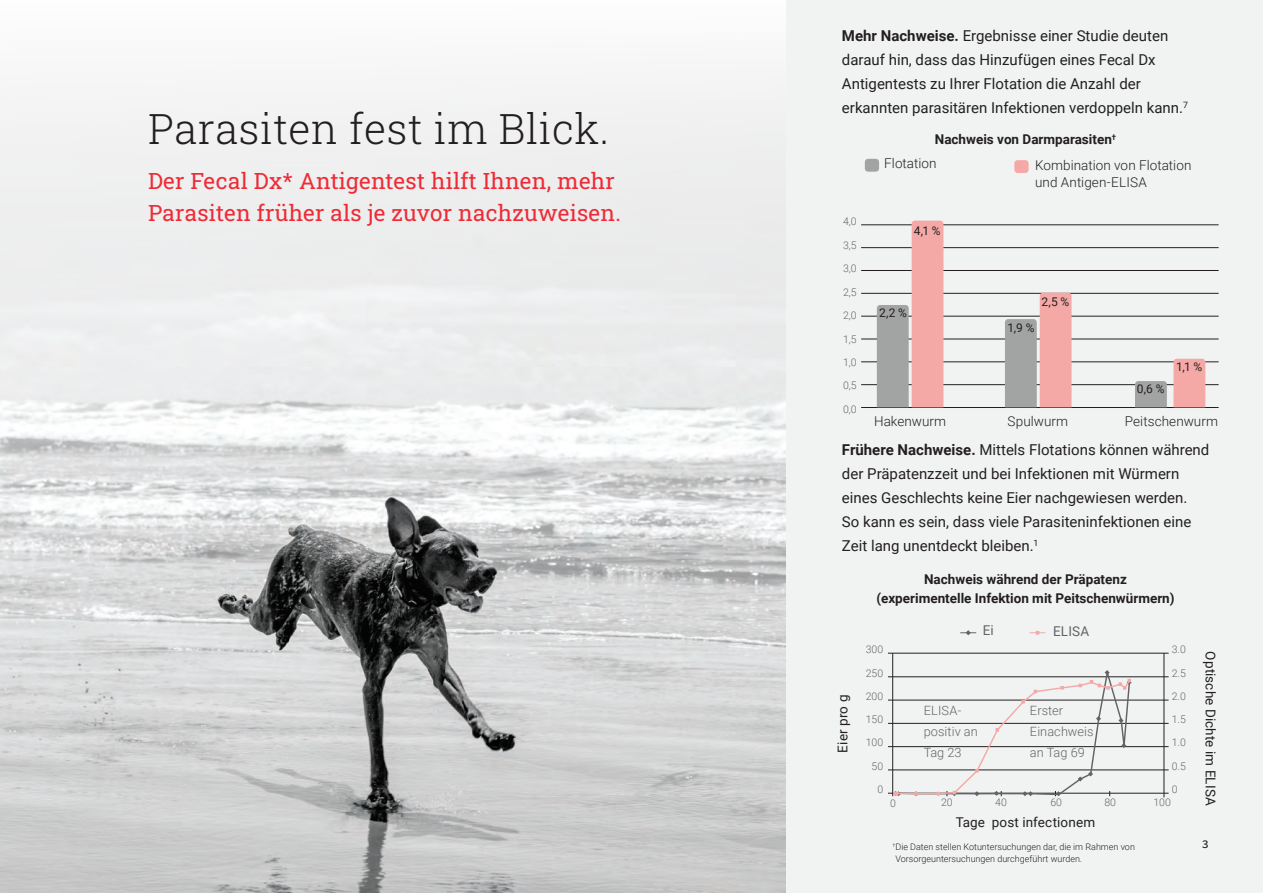
<style>
.page{position:relative;width:1263px;height:893px;background:#f1f3f3}
.page>*{position:absolute;margin:0;border:0;box-sizing:border-box;transform-origin:0 0}
.t1{font:300 42px "Roboto Slab";letter-spacing:.01em;color:#231f20}
.t2{font:22.5px/31.5px "Roboto Slab";letter-spacing:.01em;color:#ee2b37}
.t3{font:15px/24px "Roboto";color:#231f20}
.t4{font:700 13.5px/19.5px "Roboto";color:#231f20;text-align:center}
.t5{font:300 13.5px/17.5px "Roboto";letter-spacing:.005em;color:#231f20}
.t6{font:13.5px "Roboto";letter-spacing:.015em;color:#231f20}
.t7{font:13.5px "Roboto";letter-spacing:.015em;color:#636366}
.t8{font:300 12.75px/21px "Roboto";letter-spacing:.01em;color:#636366}
.t9{font:12px "Roboto";color:#231f20}
.t10{font:11.85px "Source Code Variable";color:#231f20}
.t11{font:300 10.5px "Roboto";color:#636366}
.t12{font:300 9px/12px "Roboto";color:#231f20}
.s1{font-weight:700}
</style>
<div class="page">
<img style="left:0;top:471px;width:786px;height:422px">
<svg style="left:0;top:0;width:786px;height:471px"></svg>
<hr style="left:861px;top:247px;width:357px;height:1px;background:#231f20">
<hr style="left:861px;top:225px;width:357px;height:1px;background:#231f20">
<hr style="left:861px;top:270px;width:357px;height:1px;background:#231f20">
<hr style="left:861px;top:293px;width:357px;height:1px;background:#231f20">
<hr style="left:861px;top:316px;width:357px;height:1px;background:#231f20">
<hr style="left:861px;top:339px;width:357px;height:1px;background:#231f20">
<hr style="left:861px;top:362px;width:357px;height:1px;background:#231f20">
<hr style="left:861px;top:384px;width:357px;height:1px;background:#231f20">
<hr style="left:861px;top:407px;width:357px;height:1px;background:#231f20">
<svg style="left:1135px;top:381px;width:32px;height:26px"></svg>
<div style="left:1173px;top:359px;width:32px;height:48px;background:#f5a9a7"></div>
<svg style="left:877px;top:221px;width:66px;height:186px"></svg>
<svg style="left:1005px;top:293px;width:66px;height:114px;background:#d3b0af"></svg>
<div style="left:865px;top:159px;width:14px;height:13px;background:#a2a3a3;border-radius:3px"></div>
<div style="left:1014px;top:160px;width:14px;height:13px;background:#f5a9a7;border-radius:3px"></div>
<hr style="left:888px;top:653px;width:280px;height:1px;background:#231f20">
<hr style="left:888px;top:676px;width:280px;height:1px;background:#231f20">
<hr style="left:888px;top:700px;width:280px;height:1px;background:#231f20">
<hr style="left:888px;top:723px;width:280px;height:1px;background:#231f20">
<hr style="left:888px;top:746px;width:280px;height:1px;background:#231f20">
<hr style="left:888px;top:770px;width:280px;height:1px;background:#231f20">
<hr style="left:888px;top:793px;width:280px;height:1px;background:#231f20">
<hr style="left:892px;top:653px;width:1px;height:143px;background:#231f20">
<hr style="left:1164px;top:653px;width:1px;height:144px;background:#231f20">
<svg style="left:960px;top:630px;width:16px;height:5px"></svg>
<svg style="left:1029px;top:631px;width:16px;height:4px"></svg>
<svg style="left:893px;top:667px;width:239px;height:129px"></svg>
<h1 class="t1" style="left:148px;top:100px;width:463px">Parasiten fest im Blick.</h1>
<h2 class="t2" style="left:148px;top:165px;width:474px">Der Fecal Dx* Antigentest hilft Ihnen, mehr<br>Parasiten früher als je zuvor nachzuweisen.</h2>
<p class="t3" style="left:842px;top:24px;width:347px"><span class="s1">Mehr Nachweise.</span> Ergebnisse einer Studie deuten darauf hin, dass das Hinzufügen eines Fecal Dx Antigentests zu Ihrer Flotation die Anzahl der erkannten parasitären Infektionen verdoppeln kann.<sup>7</sup></p>
<p class="t4" style="left:935px;top:129px;width:183px">Nachweis von Darmparasiten<sup>†</sup></p>
<p class="t11" style="left:843px;top:214px;width:15px">4,0</p>
<p class="t11" style="left:843px;top:238px;width:15px">3,5</p>
<p class="t11" style="left:843px;top:261px;width:15px">3,0</p>
<p class="t11" style="left:843px;top:285px;width:15px">2,5</p>
<p class="t11" style="left:843px;top:308px;width:15px">2,0</p>
<p class="t11" style="left:843px;top:331px;width:15px">1,5</p>
<p class="t11" style="left:843px;top:355px;width:15px">1,0</p>
<p class="t11" style="left:843px;top:378px;width:15px">0,5</p>
<p class="t11" style="left:843px;top:402px;width:15px">0,0</p>
<p class="t5" style="left:884px;top:154px;width:54px">Flotation</p>
<p class="t5" style="left:1035px;top:156px;width:158px">Kombination von Flotation und Antigen-ELISA</p>
<p class="t9" style="left:914px;top:222px;width:28px">4,1 %</p>
<p class="t9" style="left:879px;top:305px;width:29px">2,2 %</p>
<p class="t5" style="left:874px;top:412px;width:74px">Hakenwurm</p>
<p class="t9" style="left:1041px;top:293px;width:29px">2,5 %</p>
<p class="t9" style="left:1007px;top:319px;width:29px">1,9 %</p>
<p class="t5" style="left:1007px;top:412px;width:62px">Spulwurm</p>
<p class="t9" style="left:1137px;top:381px;width:29px">0,6 %</p>
<p class="t9" style="left:1176px;top:359px;width:28px">1,1 %</p>
<p class="t5" style="left:1125px;top:412px;width:95px">Peitschenwurm</p>
<p class="t3" style="left:842px;top:437px;width:369px"><span class="s1">Frühere Nachweise.</span> Mittels Flotations können während der Präpatenzzeit und bei Infektionen mit Würmern eines Geschlechts keine Eier nachgewiesen werden.<br>So kann es sein, dass viele Parasiteninfektionen eine Zeit lang unentdeckt bleiben.<sup>1</sup></p>
<p class="t4" style="left:876px;top:569px;width:300px">Nachweis während der Präpatenz (experimentelle Infektion mit Peitschenwürmern)</p>
<p class="t6" style="left:833px;top:752px;width:59px;rotate:-90deg">Eier pro g</p>
<p class="t11" style="left:866px;top:642px;width:19px">300</p>
<p class="t11" style="left:866px;top:665px;width:19px">250</p>
<p class="t11" style="left:866px;top:689px;width:19px">200</p>
<p class="t11" style="left:866px;top:712px;width:19px">150</p>
<p class="t11" style="left:866px;top:735px;width:19px">100</p>
<p class="t11" style="left:872px;top:758px;width:13px">50</p>
<p class="t11" style="left:877px;top:782px;width:7px">0</p>
<p class="t7" style="left:983px;top:621px;width:13px">Ei</p>
<p class="t7" style="left:1053px;top:621px;width:38px">ELISA</p>
<p class="t8" style="left:924px;top:699px;width:56px">ELISA&shy;positiv an<br>Tag 23</p>
<p class="t8" style="left:1030px;top:699px;width:65px">Erster<br>Einachweis an Tag 69</p>
<p class="t11" style="left:1172px;top:642px;width:16px">3.0</p>
<p class="t11" style="left:1172px;top:665px;width:16px">2.5</p>
<p class="t11" style="left:1172px;top:689px;width:16px">2.0</p>
<p class="t11" style="left:1172px;top:712px;width:16px">1.5</p>
<p class="t11" style="left:1172px;top:735px;width:16px">1.0</p>
<p class="t11" style="left:1172px;top:758px;width:16px">0.5</p>
<p class="t11" style="left:1172px;top:782px;width:7px">0</p>
<p class="t11" style="left:890px;top:795px;width:7px">0</p>
<p class="t11" style="left:941px;top:795px;width:13px">20</p>
<p class="t11" style="left:995px;top:795px;width:13px">40</p>
<p class="t11" style="left:1050px;top:795px;width:13px">60</p>
<p class="t11" style="left:1104px;top:795px;width:13px">80</p>
<p class="t11" style="left:1153px;top:795px;width:19px">100</p>
<p class="t6" style="left:956px;top:813px;width:141px">Tage post infectionem</p>
<p class="t12" style="left:895px;top:840px;width:241px;text-indent:-3px"><sup>†</sup>Die Daten stellen Kotuntersuchungen dar, die im Rahmen von<br>Vorsorgeuntersuchungen durchgeführt wurden.</p>
<p class="t6" style="left:1220px;top:651px;width:156px;rotate:90deg">Optische Dichte im ELISA</p>
<p class="t10" style="left:1202px;top:835px;width:9px">3</p>
</div>
